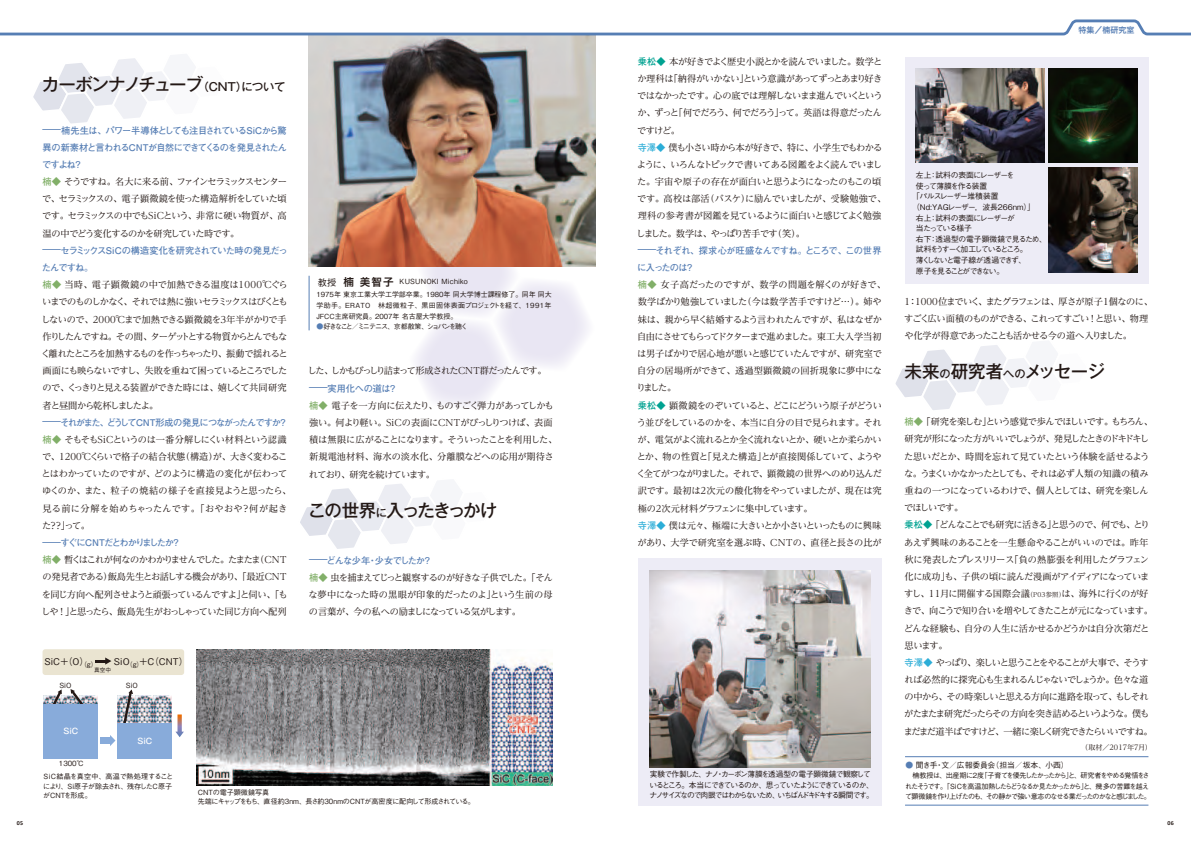
<style>
.page{position:relative;width:1191px;height:842px;background:#fff}
.page>*{position:absolute;margin:0;border:0;box-sizing:border-box;transform-origin:0 0}
.t1{font:500 17.5px "Gothic MB101 Pro";letter-spacing:-.085em;color:#231815}
.t2{font:500 17.5px "Gothic MB101 Pro";letter-spacing:-.02em;color:#231815}
.t3{font:500 17.5px "Gothic MB101 Pro";letter-spacing:-.09em;color:#231815}
.t4{font:9.2px/17.2px "Reim Pro";letter-spacing:-.07em;color:#231815}
.t5{font:500 9.2px "Gothic BBB Pro";color:#231815}
.t6{font:8px "Hira Kaku Pro N W6";color:#567eb4}
.t7{font:500 7.9px "Gothic MB101 Pro";color:#fff}
.t8{font:500 7.8px/10.6px "Gothic BBB Pro";letter-spacing:-.14em;color:#231815}
.t9{font:500 7.8px "Gothic BBB Pro";color:#231815}
.t10{font:500 7.8px "Gothic BBB Pro";letter-spacing:-.04em;color:#231815}
.t11{font:500 7.8px "Gothic BBB Pro";letter-spacing:-.115em;color:#231815}
.t12{font:500 7.8px "Gothic BBB Pro";letter-spacing:-.015em;color:#231815}
.t13{font:500 7.8px "Gothic BBB Pro";letter-spacing:-.19em;color:#231815}
.t14{font:500 7.8px "Gothic BBB Pro";letter-spacing:-.145em;color:#231815}
.t15{font:500 7.8px "Gothic BBB Pro";letter-spacing:-.09em;color:#231815}
.t16{font:500 7.1px/10.6px "Gothic BBB Pro";letter-spacing:-.145em;color:#231815}
.t17{font:500 7.1px/9.2px "Gothic BBB Pro";letter-spacing:-.02em;color:#231815}
.t18{font:500 7.1px/9.2px "Gothic BBB Pro";letter-spacing:-.01em;color:#231815}
.t19{font:500 7.1px/12.9px "Gothic BBB Pro";color:#231815}
.t20{font:500 7.1px "Gothic BBB Pro";letter-spacing:.025em;color:#231815}
.t21{font:7.1px "Reim Pro";color:#231815}
.t22{font:500 7.1px "Gothic BBB Pro";letter-spacing:-.07em;color:#231815}
.t23{font:500 7px/10.6px "Gothic BBB Pro";letter-spacing:-.01em;color:#231815;text-align:justify}
.t24{font:500 7px "Gothic BBB Pro";letter-spacing:-.165em;color:#231815}
.t25{font:700 6px "Calibri";color:#231815}
.t26{font:500 5.7px "Gothic BBB Pro";color:#231815}
.s1{font-size:11.2px}
.s2{font-family:"Futo Go B101 Pro";font-weight:700;color:#567eb4}
.s3{font-family:"Futo Go B101 Pro";font-weight:700;color:#81af68}
.s4{font-size:9.2px}
.s5{font-family:"Hira Kaku Pro N W6";font-weight:400;font-size:10.6px}
.s6{color:#567eb4}
.s7{font-family:"Futo Go B101 Pro";font-weight:700;color:#00a291}
.s8{font-family:"Futo Go B101 Pro";font-weight:700;color:#2badd7}
.s9{font-size:6.4px}
</style>
<div class="page">
<svg style="left:408px;top:224px;width:188px;height:182px"></svg>
<svg style="left:33px;top:58px;width:138px;height:66px"></svg>
<svg style="left:300px;top:484px;width:137px;height:65px"></svg>
<svg style="left:895px;top:345px;width:138px;height:65px"></svg>
<div style="left:904px;top:57px;width:244px;height:227px;background:#edecf6"></div>
<div style="left:638px;top:558px;width:244px;height:248px;background:#edecf6"></div>
<img style="left:197px;top:649px;width:356px;height:136px">
<img style="left:1048px;top:167px;width:89px;height:106px">
<img style="left:649px;top:570px;width:221px;height:198px">
<img style="left:43px;top:695px;width:55px;height:30px">
<div style="left:101px;top:737px;width:10px;height:7px;background:#88abda"></div>
<svg style="left:110px;top:735px;width:5px;height:11px"></svg>
<svg style="left:53px;top:689px;width:9px;height:15px"></svg>
<svg style="left:70px;top:689px;width:14px;height:15px"></svg>
<svg style="left:175px;top:714px;width:9px;height:23px"></svg>
<img style="left:118px;top:695px;width:54px;height:28px">
<svg style="left:121px;top:689px;width:12px;height:34px"></svg>
<div style="left:44px;top:704px;width:54px;height:54px;background:#88abda"></div>
<div style="left:118px;top:723px;width:54px;height:35px;background:#88abda"></div>
<div style="left:43px;top:649px;width:141px;height:26px;background:#eae4d1;border-radius:3px"></div>
<svg style="left:95px;top:657px;width:16px;height:8px"></svg>
<img style="left:1048px;top:68px;width:89px;height:94px">
<img style="left:916px;top:68px;width:128px;height:94px">
<img style="left:308px;top:37px;width:287px;height:229px">
<hr style="left:308px;top:276px;width:1px;height:54px;background:#567eb4">
<hr style="left:905px;top:756px;width:243px;height:1px;background:#567eb4">
<hr style="left:905px;top:805px;width:243px;height:1px;background:#567eb4">
<svg style="left:0;top:19px;width:1191px;height:18px"></svg>
<p class="t1" style="left:42px;top:70px;width:245px">カーボンナノチューブ<span class="s1">（CNT）について</span></p>
<p class="t4" style="left:41px;top:121px;width:252px"><sup>̶</sup><span class="s2">楠先生は、パワー半導体としても注目されているSiCから驚異の新素材と言われるCNTが自然にできてくるのを発見されたんですよね？<br></span><span class="s3">楠◆</span> そうですね。名大に来る前、ファインセラミックスセンターで、セラミックスの、電子顕微鏡を使った構造解析をしていた頃です。セラミックスの中でもSiCという、非常に硬い物質が、高温の中でどう変化するのかを研究していた時です。<br><sup>̶</sup><span class="s2">セラミックスSiCの構造変化を研究されていた時の発見だったんですね。<br></span><span class="s3">楠◆</span> 当時、電子顕微鏡の中で加熱できる温度は1000℃ぐらいまでのものしかなく、それでは熱に強いセラミックスはびくともしないので、2000℃まで加熱できる顕微鏡を3年半がかりで手作りしたんですね。その間、ターゲットとする物質からとんでもなく離れたところを加熱するものを作っちゃったり、振動で揺れると画面にも映らないですし、失敗を重ねて困っているところでしたので、くっきりと見える装置ができた時には、嬉しくて共同研究者と昼間から乾杯しましたよ。<br><sup>̶</sup><span class="s2">それがまた、どうしてCNT形成の発見につながったんですか？</span><span class="s3">楠◆</span> そもそもSiCというのは一番分解しにくい材料という認識で、1200℃くらいで格子の結合状態（構造）が、大きく変わることはわかっていたのですが、どのように構造の変化が伝わってゆくのか、また、粒子の焼結の様子を直接見ようと思ったら、見る前に分解を始めちゃったんです。「おやおや？何が起きた？？」って。<br><sup>̶</sup><span class="s2">すぐにCNTだとわかりましたか？<br></span><span class="s3">楠◆</span> 暫くはこれが何なのかわかりませんでした。たまたま（CNTの発見者である）飯島先生とお話しする機会があり、「最近CNTを同じ方向へ配列させようと頑張っているんですよ」と伺い、「もしや！」と思ったら、飯島先生がおっしゃっていた同じ方向へ配列</p>
<p class="t5" style="left:45px;top:654px;width:54px">SiC＋（O）<sub>（ｇ）</sub></p>
<p class="t5" style="left:114px;top:654px;width:75px">SiO<sub>（ｇ）</sub>＋C（CNT）</p>
<p class="t26" style="left:94px;top:665px;width:19px">真空中</p>
<p class="t22" style="left:59px;top:679px;width:14px">SiO</p>
<p class="t22" style="left:126px;top:679px;width:14px">SiO</p>
<p class="t7" style="left:63px;top:724px;width:16px">SiC</p>
<p class="t7" style="left:137px;top:735px;width:16px">SiC</p>
<p class="t20" style="left:318px;top:276px;width:152px"><span class="s4">教授</span> <span class="s5">楠 美智子</span> KUSUNOKI Michiko</p>
<p class="t23" style="left:316px;top:289px;width:237px">1975年 東京工業大学工学部卒業。1980年 同大学博士課程修了。同年 同大学助手。ERATO　林超微粒子、黒田固体表面プロジェクトを経て、1991年JFCC主席研究員。2007年 名古屋大学教授。</p>
<p class="t24" style="left:316px;top:321px;width:153px"><span class="s6">●</span>好きなこと／ミニテニス、京都散策、ショパンを聴く</p>
<p class="t4" style="left:308px;top:362px;width:251px">した、しかもびっしり詰まって形成されたCNT群だったんです。<sup>̶</sup><span class="s2">実用化への道は？<br></span><span class="s3">楠◆</span> 電子を一方向に伝えたり、ものすごく弾力があってしかも強い。何より軽い。SiCの表面にCNTがびっしりつけば、表面積は無限に広がることになります。そういったことを利用した、新規電池材料、海水の淡水化、分離膜などへの応用が期待されており、研究を続けています。</p>
<p class="t3" style="left:308px;top:495px;width:191px">この世界<span class="s1">に</span>入ったきっかけ</p>
<p class="t4" style="left:308px;top:551px;width:246px"><sup>̶</sup><span class="s2">どんな少年・少女でしたか？<br></span><span class="s3">楠◆</span> 虫を捕まえてじっと観察するのが好きな子供でした。「そんな夢中になった時の黒眼が印象的だったのよ」という生前の母の言葉が、今の私への励ましになっている気がします。</p>
<p class="t19" style="left:44px;top:756px;width:131px;text-indent:15px">1300℃<br>SiC結晶を真空中、高温で熱処理すること</p>
<p class="t18" style="left:43px;top:780px;width:131px">により、Si原子が除去され、残存したC原子がCNTを形成。</p>
<p class="t17" style="left:198px;top:787px;width:279px">CNTの電子顕微鏡写真<br>先端にキャップをもち、直径約3nm、長さ約30nmのCNTが高密度に配向して形成されている。</p>
<p class="t4" style="left:636px;top:53px;width:251px"><span class="s7">乗松◆</span> 本が好きでよく歴史小説とかを読んでいました。数学とか理科は「納得がいかない」という意識があってずっとあまり好きではなかったです。心の底では理解しないまま進んでいくというか、ずっと「何でだろう、何でだろう」って。英語は得意だったんですけど。<br><span class="s8">寺澤◆</span> 僕も小さい時から本が好きで、特に、小学生でもわかるように、いろんなトピックで書いてある図鑑をよく読んでいました。宇宙や原子の存在が面白いと思うようになったのもこの頃です。高校は部活（バスケ）に励んでいましたが、受験勉強で、理科の参考書が図鑑を見ているように面白いと感じてよく勉強しました。数学は、やっぱり苦手です（笑）。<br><sup>̶</sup><span class="s2">それぞれ、探求心が旺盛なんですね。ところで、この世界に入ったのは？<br></span><span class="s3">楠◆</span> 女子高だったのですが、数学の問題を解くのが好きで、数学ばかり勉強していました（今は数学苦手ですけど…）。姉や妹は、親から早く結婚するよう言われたんですが、私はなぜか自由にさせてもらってドクターまで進めました。東工大入学当初は男子ばかりで居心地が悪いと感じていたんですが、研究室で自分の居場所ができて、透過型顕微鏡の回折現象に夢中になりました。<br><span class="s7">乗松◆</span> 顕微鏡をのぞいていると、どこにどういう原子がどういう並びをしているのかを、本当に自分の目で見られます。それが、電気がよく流れるとか全く流れないとか、硬いとか柔らかいとか、物の性質と「見えた構造」とが直接関係していて、ようやく全てがつながりました。それで、顕微鏡の世界へのめり込んだ訳です。最初は2次元の酸化物をやっていましたが、現在は究極の2次元材料グラフェンに集中しています。<br><span class="s8">寺澤◆</span> 僕は元々、極端に大きいとか小さいといったものに興味があり、大学で研究室を選ぶ時、CNTの、直径と長さの比が</p>
<p class="t8" style="left:649px;top:768px;width:226px">実験で作製した、ナノ・カーボン薄膜を透過型の電子顕微鏡で観察しているところ。本当にできているのか、思っていたようにできているのか、ナノサイズなので肉眼ではわからないため、いちばんドキドキする瞬間です。</p>
<p class="t6" style="left:1078px;top:23px;width:57px">特集／楠研究室</p>
<p class="t10" style="left:916px;top:169px;width:100px">左上：試料の表面にレーザーを</p>
<p class="t11" style="left:916px;top:179px;width:73px">使って薄膜を作る装置</p>
<p class="t15" style="left:912px;top:190px;width:88px">「パルスレーザー堆積装置</p>
<p class="t9" style="left:912px;top:201px;width:124px">（Nd:YAGレーザー，波長266nm）」</p>
<p class="t10" style="left:916px;top:211px;width:100px">右上：試料の表面にレーザーが</p>
<p class="t11" style="left:916px;top:222px;width:58px">当たっている様子</p>
<p class="t12" style="left:916px;top:233px;width:133px">右下：透過型の電子顕微鏡で見るため、</p>
<p class="t13" style="left:916px;top:243px;width:113px">試料をうすーく加工しているところ。</p>
<p class="t8" style="left:916px;top:254px;width:112px">薄くしないと電子線が透過できず、</p>
<p class="t14" style="left:916px;top:264px;width:90px">原子を見ることができない。</p>
<p class="t4" style="left:904px;top:293px;width:250px">1：1000位までいく、またグラフェンは、厚さが原子1個なのに、すごく広い面積のものができる、これってすごい！と思い、物理や化学が得意であったことも活かせる今の道へ入りました。</p>
<p class="t2" style="left:904px;top:357px;width:202px">未来<span class="s1">の</span>研究者<span class="s1">への</span>メッセージ</p>
<p class="t4" style="left:903px;top:413px;width:251px"><span class="s3">楠◆</span> 「研究を楽しむ」という感覚で歩んでほしいです。もちろん、研究が形になった方がいいでしょうが、発見したときのドキドキした思いだとか、時間を忘れて見ていたという体験を話せるような。うまくいかなかったとしても、それは必ず人類の知識の積み重ねの一つになっているわけで、個人としては、研究を楽しんでほしいです。<br><span class="s7">乗松◆</span> 「どんなことでも研究に活きる」と思うので、何でも、とりあえず興味のあることを一生懸命やることがいいのでは。昨年秋に発表したプレスリリース「負の熱膨張を利用したグラフェン化に成功」も、子供の頃に読んだ漫画がアイディアになっていますし、11月に開催する国際会議<span class="s9">（P03参照）</span>は、海外に行くのが好きで、向こうで知り合いを増やしてきたことが元になっています。どんな経験も、自分の人生に活かせるかどうかは自分次第だと思います。<br><span class="s8">寺澤◆</span> やっぱり、楽しいと思うことをやることが大事で、そうすれば必然的に探究心も生まれるんじゃないでしょうか。色々な道の中から、その時楽しいと思える方向に進路を取って、もしそれがたまたま研究だったらその方向を突き詰めるというような。僕もまだまだ道半ばですけど、一緒に楽しく研究できたらいいですね。</p>
<p class="t21" style="left:1081px;top:741px;width:72px">（取材／2017年7月）</p>
<p class="t9" style="left:905px;top:759px;width:165px"><span class="s6">●</span> 聞き手・文／広報委員会（担当／坂本、小西）</p>
<p class="t16" style="left:905px;top:769px;width:247px">　楠教授は、出産期に２度「子育てを優先したかったから」と、研究者をやめる覚悟をされたそうです。「SiCを高温加熱したらどうなるか見たかったから」と、幾多の苦難を越えて顕微鏡を作り上げたのも、その静かで強い意志のなせる業だったのかなと感じました。</p>
<p class="t25" style="left:17px;top:819px;width:8px">05</p>
<p class="t25" style="left:1167px;top:819px;width:8px">06</p>
</div>
